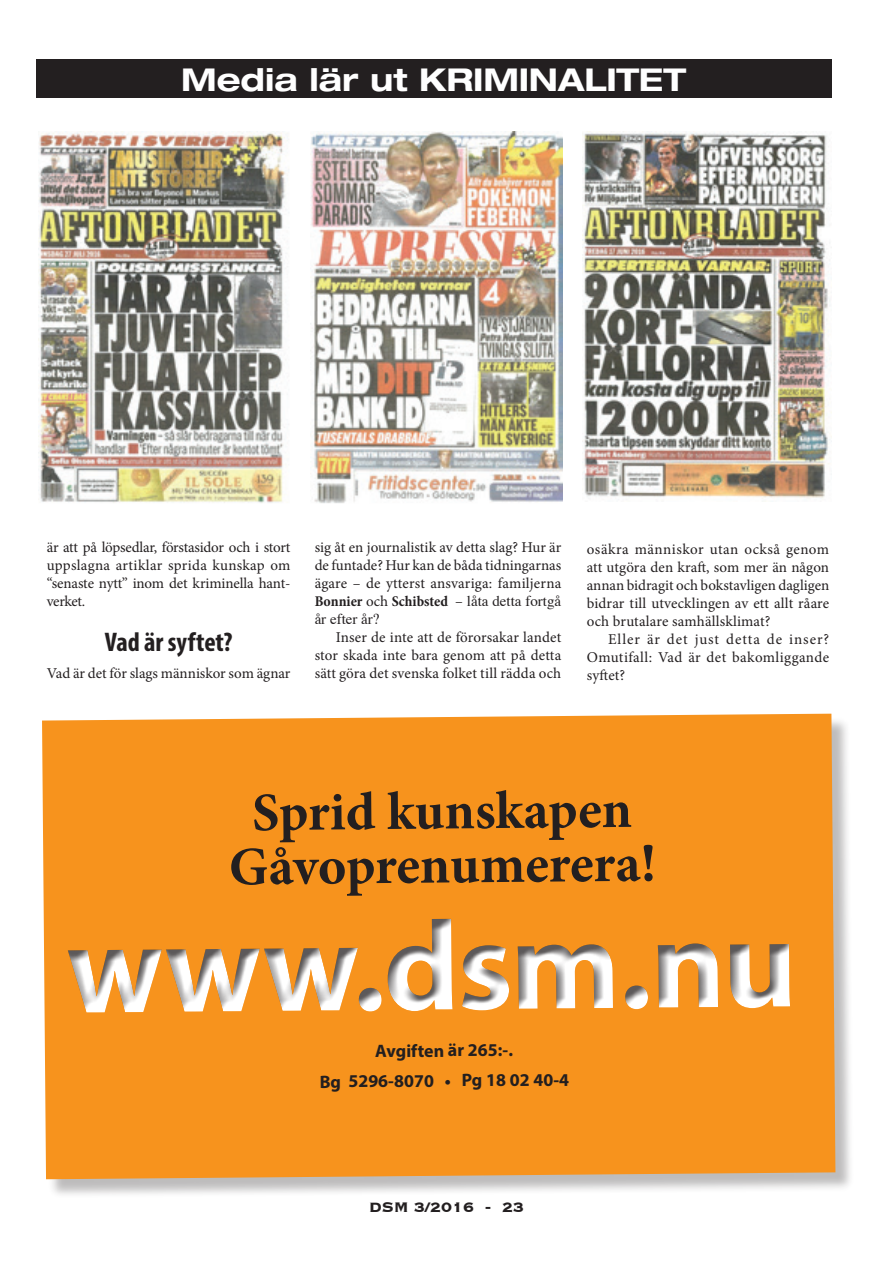
<style>
.page{position:relative;width:893px;height:1263px;background:#fff}
.page>*{position:absolute;margin:0;border:0;box-sizing:border-box;transform-origin:0 0}
.t1{font:700 127.5px "Myriad Pro";color:#fff}
.t2{font:700 54px/54px "Minion Pro";color:#231f20;text-align:center}
.t3{font:700 expanded 31.5px "Helvetica Neue LT Std";color:#fff}
.t4{font:700 condensed 27px "Myriad Pro";color:#231f20}
.t5{font:700 18px/30px "Myriad Pro";letter-spacing:-.01em;color:#231f20;text-align:center}
.t6{font:700 18px "Copperplate";color:#231f20}
.t7{font:15px/18px "Minion Pro";letter-spacing:.005em;color:#231f20;text-align:justify}
.t8{font:15px "Times";color:#231f20}
.s1{font-weight:700;font-stretch:condensed}
.s2{font-family:"Times"}
</style>
<div class="page">
<img style="left:38px;top:131px;width:251px;height:372px">
<img style="left:310px;top:131px;width:253px;height:372px">
<img style="left:583px;top:131px;width:249px;height:368px">
<div style="left:36px;top:60px;width:795px;height:38px;background:#231f20"></div>
<div style="left:44px;top:716px;width:810px;height:482px;background:#231f20;opacity:.3"></div>
<div style="left:42px;top:714px;width:793px;height:465px;background:#f7931d"></div>
<div style="left:76px;top:909px;width:725px;height:116px;background:#f7931d"></div>
<svg style="left:57px;top:905px;width:742px;height:115px;background:#e98f24"></svg>
<h3 class="t3" style="left:181px;top:60px;width:507px">Media lär ut KRIMINALITET</h3>
<p class="t7" style="left:47px;top:538px;width:245px">är att på löpsedlar, förstasidor och i stort uppslagna artiklar sprida kunskap om “senaste nytt” inom det kriminella hant&shy;verket.</p>
<h3 class="t4" style="left:105px;top:625px;width:129px">Vad är syftet?</h3>
<p class="t7" style="left:47px;top:664px;width:245px">Vad är det för slags människor som ägnar</p>
<p class="t7" style="left:315px;top:538px;width:248px">sig åt en journalistik av detta slag? Hur är de funtade? Hur kan de båda tidningarnas ägare – de ytterst ansvariga: familjerna <span class="s1">Bonnier</span> och <span class="s1">Schibsted</span> – <span class="s2">låta detta fortgå</span></p>
<p class="t8" style="left:315px;top:605px;width:66px">år efter år?</p>
<p class="t7" style="left:315px;top:628px;width:248px;text-indent:21px">Inser de inte att de förorsakar landet stor skada inte bara genom att på detta sätt göra det svenska folket till rädda och</p>
<p class="t7" style="left:587px;top:541px;width:244px">osäkra människor utan också genom att utgöra den kraft, som mer än någon annan bidragit och bokstavligen dagligen bidrar till utvecklingen av ett allt råare och brutalare samhällsklimat?</p>
<p class="t7" style="left:587px;top:631px;width:244px;text-indent:21px">Eller är det just detta de inser?<br>Omutifall: Vad är det bakomliggande syftet?</p>
<h2 class="t2" style="left:227px;top:787px;width:429px;rotate:-1deg">Sprid kunskapen<br>Gåvoprenumerera!</h2>
<h1 class="t1" style="left:65px;top:890px;width:732px;rotate:-1deg">www.dsm.nu</h1>
<p class="t5" style="left:320px;top:1035px;width:251px">Avgiften är 265:-.<br>Bg 5296-8070 • Pg 18 02 40-4</p>
<p class="t6" style="left:369px;top:1195px;width:157px">DSM 3/2016 - 23</p>
</div>
